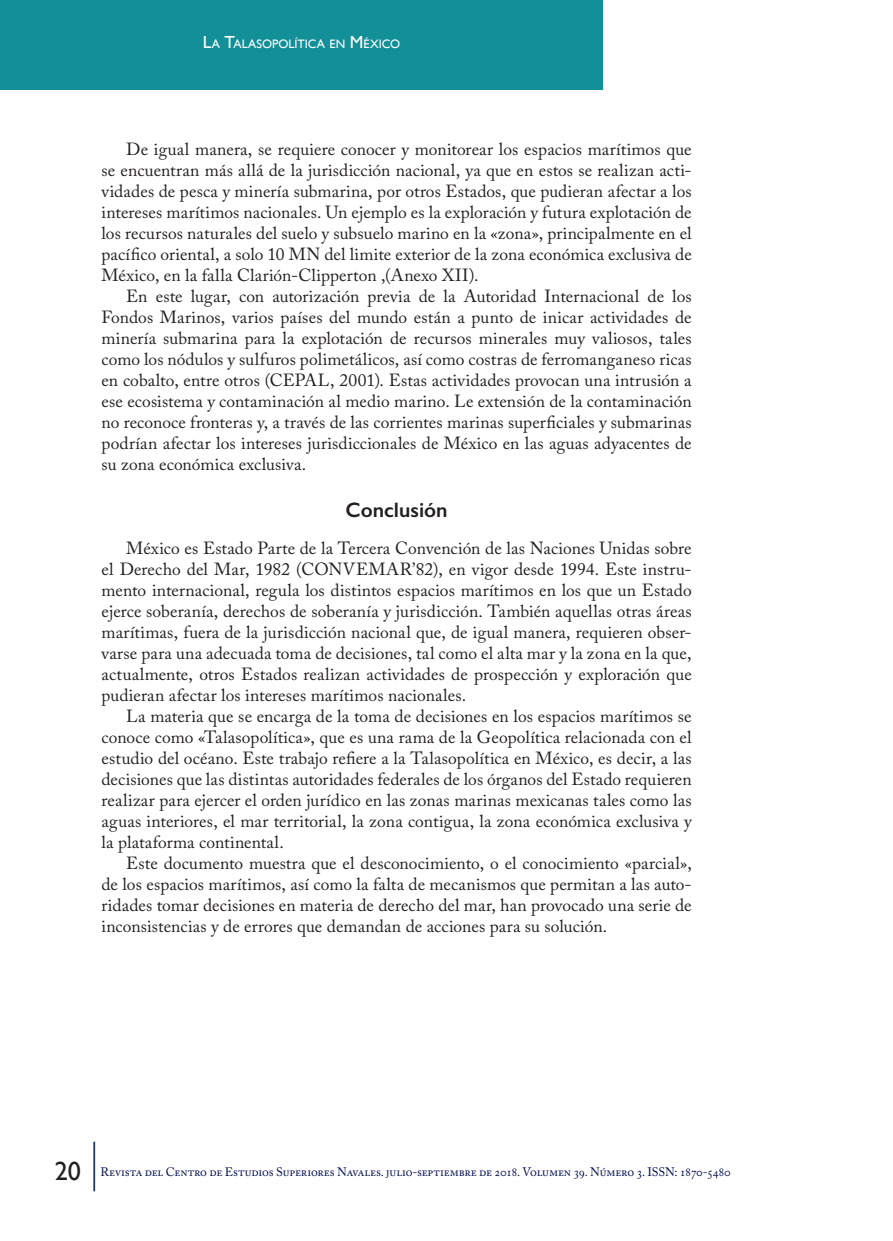
<style>
.page{position:relative;width:893px;height:1241px;background:#fff}
.page>*{position:absolute;margin:0;border:0;box-sizing:border-box;transform-origin:0 0}
._03_Subtítulos{font:600 21px "Gill Sans";color:#231f20}
._05_Normal{font:17.5px/21px "Adobe Caslon Pro";letter-spacing:.005em;color:#231f20;text-align:justify}
.t1{font:12.25px "Adobe Caslon Pro";letter-spacing:-.015em;color:#030e4f}
.t2{font:12.25px "Gill Sans";color:#fff}
.s1{font-size:17.5px}
.s2{font-family:"Gill Sans";font-size:26.25px;color:#231f20}
</style>
<div class="page">
<hr style="left:93px;top:1141px;width:2px;height:50px;background:#183463">
<div style="left:0;top:0;width:603px;height:89px;background:#138f98"></div>
<p class="t2" style="left:203px;top:37px;width:199px"><span class="s1">L</span>A <span class="s1">T</span>ALASOPOLÍTICA EN <span class="s1">M</span>ÉXICO</p>
<p class="_05_Normal" style="left:102px;top:138px;width:592px;text-indent:25px">De igual manera, se requiere conocer y monitorear los espacios marítimos que se encuentran más allá de la jurisdicción nacional, ya que en estos se realizan acti&shy;vidades de pesca y minería submarina, por otros Estados, que pudieran afectar a los intereses marítimos nacionales. Un ejemplo es la exploración y futura explotación de los recursos naturales del suelo y subsuelo marino en la «zona», principalmente en el pacífico oriental, a solo 10 MN del limite exterior de la zona económica exclusiva de México, en la falla Clarión-Clipperton ,(Anexo XII).</p>
<p class="_05_Normal" style="left:102px;top:285px;width:592px;text-indent:25px">En este lugar, con autorización previa de la Autoridad Internacional de los Fondos Marinos, varios países del mundo están a punto de inicar actividades de minería submarina para la explotación de recursos minerales muy valiosos, tales como los nódulos y sulfuros polimetálicos, así como costras de ferromanganeso ricas en cobalto, entre otros (CEPAL, 2001). Estas actividades provocan una intrusión a ese ecosistema y contaminación al medio marino. Le extensión de la contaminación no reconoce fronteras y, a través de las corrientes marinas superficiales y submarinas podrían afectar los intereses jurisdiccionales de México en las aguas adyacentes de su zona económica exclusiva.</p>
<p class="_03_Subtítulos" style="left:346px;top:497px;width:104px">Conclusión</p>
<p class="_05_Normal" style="left:102px;top:537px;width:592px;text-indent:25px">México es Estado Parte de la Tercera Convención de las Naciones Unidas sobre el Derecho del Mar, 1982 (CONVEMAR’82), en vigor desde 1994. Este instru&shy;mento internacional, regula los distintos espacios marítimos en los que un Estado ejerce soberanía, derechos de soberanía y jurisdicción. También aquellas otras áreas marítimas, fuera de la jurisdicción nacional que, de igual manera, requieren obser&shy;varse para una adecuada toma de decisiones, tal como el alta mar y la zona en la que, actualmente, otros Estados realizan actividades de prospección y exploración que pudieran afectar los intereses marítimos nacionales.</p>
<p class="_05_Normal" style="left:102px;top:705px;width:592px;text-indent:25px">La materia que se encarga de la toma de decisiones en los espacios marítimos se conoce como «Talasopolítica», que es una rama de la Geopolítica relacionada con el estudio del océano. Este trabajo refiere a la Talasopolítica en México, es decir, a las decisiones que las distintas autoridades federales de los órganos del Estado requieren realizar para ejercer el orden jurídico en las zonas marinas mexicanas tales como las aguas interiores, el mar territorial, la zona contigua, la zona económica exclusiva y la plataforma continental.</p>
<p class="_05_Normal" style="left:102px;top:852px;width:592px;text-indent:25px">Este documento muestra que el desconocimiento, o el conocimiento «parcial», de los espacios marítimos, así como la falta de mecanismos que permitan a las auto&shy;ridades tomar decisiones en materia de derecho del mar, han provocado una serie de inconsistencias y de errores que demandan de acciones para su solución.</p>
<p class="t1" style="left:47px;top:1163px;width:685px"><sup>20</sup><span class="s2">20</span> Revista del Centro de Estudios Superiores Navales. julio-septiembre de 2018. Volumen 39. Número 3. ISSN: 1870-5480</p>
</div>
